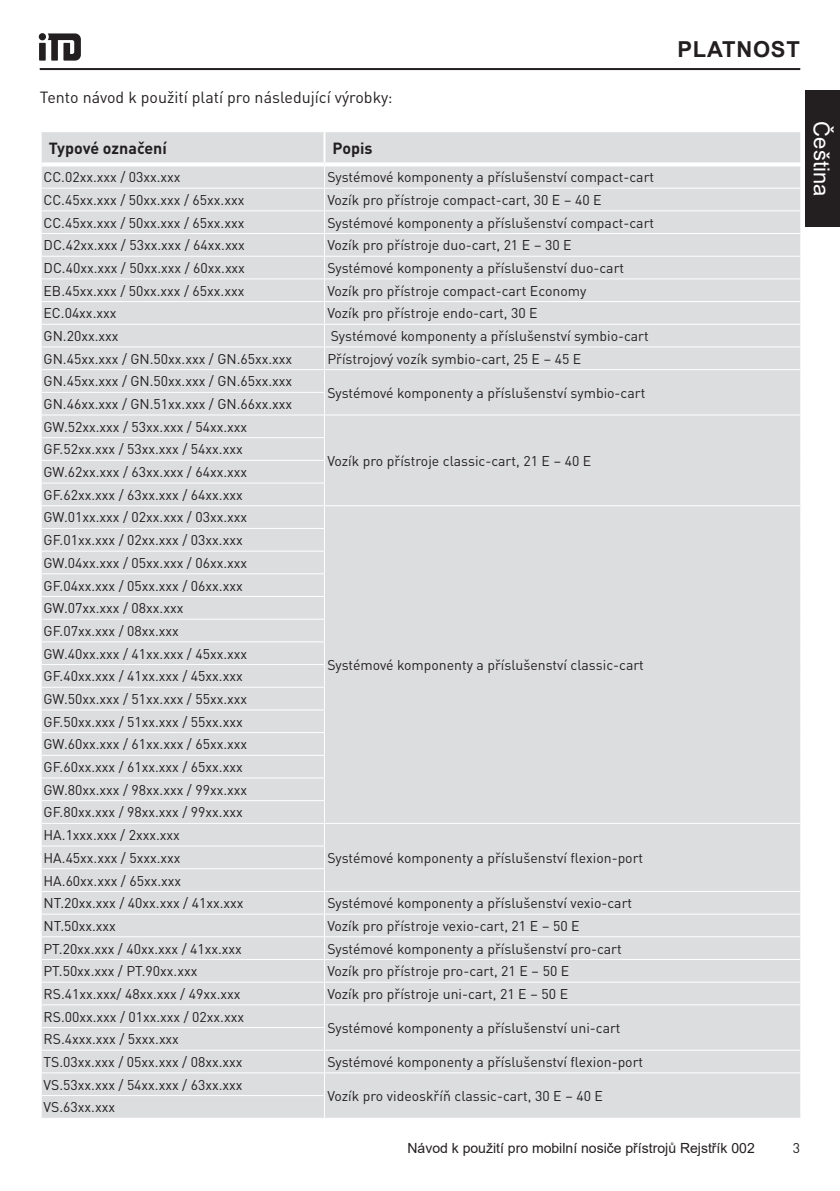
<style>
.page{position:relative;width:840px;height:1191px;background:#fff}
.page>*{position:absolute;margin:0;border:0;box-sizing:border-box;transform-origin:0 0}
.t1{font:700 22px "Arial";letter-spacing:.035em;color:#231f20}
.t2{font:22px "Arial";color:#fff}
.t3{font:16px "DIN Pro";color:#231f20}
.t4{font:700 16px "DIN Pro";color:#231f20}
.t5{font:14px/22.6px "DINOT";letter-spacing:-.005em;color:#231f20}
.t6{font:14px "DIN Pro";color:#231f20}
.t7{font:14px "Arial";color:#231f20}
</style>
<div class="page">
<hr style="left:40px;top:68px;width:759px;height:2px;background:#231f20">
<div style="left:805px;top:91px;width:34px;height:136px;background:#231f20"></div>
<svg style="left:39px;top:33px;width:42px;height:28px"></svg>
<div style="left:42px;top:132px;width:757px;height:985px;background:#dcdddf"></div>
<hr style="left:325px;top:823px;width:474px;height:1px;background:#fff">
<hr style="left:325px;top:1049px;width:474px;height:1px;background:#fff">
<hr style="left:325px;top:1072px;width:474px;height:1px;background:#fff">
<hr style="left:325px;top:188px;width:474px;height:1px;background:#fff">
<hr style="left:325px;top:210px;width:474px;height:1px;background:#fff">
<hr style="left:325px;top:233px;width:474px;height:1px;background:#fff">
<hr style="left:325px;top:256px;width:474px;height:1px;background:#fff">
<hr style="left:325px;top:278px;width:474px;height:1px;background:#fff">
<hr style="left:325px;top:301px;width:474px;height:1px;background:#fff">
<hr style="left:325px;top:324px;width:474px;height:1px;background:#fff">
<hr style="left:325px;top:346px;width:474px;height:1px;background:#fff">
<hr style="left:325px;top:891px;width:474px;height:1px;background:#fff">
<hr style="left:325px;top:913px;width:474px;height:1px;background:#fff">
<hr style="left:325px;top:936px;width:474px;height:1px;background:#fff">
<hr style="left:325px;top:959px;width:474px;height:1px;background:#fff">
<hr style="left:325px;top:981px;width:474px;height:1px;background:#fff">
<hr style="left:325px;top:1004px;width:474px;height:1px;background:#fff">
<hr style="left:323px;top:132px;width:2px;height:30px;background:#fff">
<hr style="left:42px;top:188px;width:283px;height:1px;background:#fff">
<hr style="left:42px;top:210px;width:283px;height:1px;background:#fff">
<hr style="left:42px;top:233px;width:283px;height:1px;background:#fff">
<hr style="left:42px;top:256px;width:283px;height:1px;background:#fff">
<hr style="left:42px;top:278px;width:283px;height:1px;background:#fff">
<hr style="left:42px;top:301px;width:283px;height:1px;background:#fff">
<hr style="left:42px;top:324px;width:283px;height:1px;background:#fff">
<hr style="left:42px;top:346px;width:283px;height:1px;background:#fff">
<hr style="left:42px;top:369px;width:283px;height:1px;background:#fff">
<hr style="left:42px;top:392px;width:283px;height:1px;background:#fff">
<hr style="left:42px;top:414px;width:283px;height:1px;background:#fff">
<hr style="left:42px;top:437px;width:283px;height:1px;background:#fff">
<hr style="left:42px;top:460px;width:283px;height:1px;background:#fff">
<hr style="left:42px;top:528px;width:283px;height:1px;background:#fff">
<hr style="left:42px;top:550px;width:283px;height:1px;background:#fff">
<hr style="left:42px;top:573px;width:283px;height:1px;background:#fff">
<hr style="left:42px;top:596px;width:283px;height:1px;background:#fff">
<hr style="left:42px;top:618px;width:283px;height:1px;background:#fff">
<hr style="left:42px;top:641px;width:283px;height:1px;background:#fff">
<hr style="left:42px;top:664px;width:283px;height:1px;background:#fff">
<hr style="left:42px;top:686px;width:283px;height:1px;background:#fff">
<hr style="left:42px;top:709px;width:283px;height:1px;background:#fff">
<hr style="left:42px;top:732px;width:283px;height:1px;background:#fff">
<hr style="left:42px;top:755px;width:283px;height:1px;background:#fff">
<hr style="left:42px;top:777px;width:283px;height:1px;background:#fff">
<hr style="left:42px;top:800px;width:283px;height:1px;background:#fff">
<hr style="left:42px;top:823px;width:283px;height:1px;background:#fff">
<hr style="left:42px;top:845px;width:283px;height:1px;background:#fff">
<hr style="left:42px;top:868px;width:283px;height:1px;background:#fff">
<hr style="left:42px;top:891px;width:283px;height:1px;background:#fff">
<hr style="left:42px;top:913px;width:283px;height:1px;background:#fff">
<hr style="left:42px;top:936px;width:283px;height:1px;background:#fff">
<hr style="left:42px;top:959px;width:283px;height:1px;background:#fff">
<hr style="left:42px;top:981px;width:283px;height:1px;background:#fff">
<hr style="left:42px;top:1004px;width:283px;height:1px;background:#fff">
<hr style="left:42px;top:1027px;width:283px;height:1px;background:#fff">
<hr style="left:42px;top:1049px;width:283px;height:1px;background:#fff">
<hr style="left:42px;top:1072px;width:283px;height:1px;background:#fff">
<hr style="left:42px;top:1095px;width:283px;height:1px;background:#fff">
<svg style="left:42px;top:162px;width:282px;height:4px"></svg>
<svg style="left:324px;top:162px;width:477px;height:4px"></svg>
<hr style="left:42px;top:482px;width:283px;height:1px;background:#fff">
<hr style="left:42px;top:505px;width:282px;height:1px;background:#fff">
<hr style="left:325px;top:369px;width:474px;height:1px;background:#fff">
<hr style="left:325px;top:414px;width:474px;height:1px;background:#fff">
<svg style="left:324px;top:166px;width:1px;height:951px"></svg>
<hr style="left:324px;top:505px;width:477px;height:1px;background:#fff">
<p class="t3" style="left:40px;top:85px;width:354px">Tento návod k použití platí pro následující výrobky:</p>
<p class="t4" style="left:49px;top:136px;width:120px">Typové označení</p>
<p class="t4" style="left:332px;top:136px;width:41px">Popis</p>
<p class="t5" style="left:44px;top:165px;width:138px">CC.02xx.xxx / 03xx.xxx</p>
<p class="t6" style="left:327px;top:166px;width:328px">Systémové komponenty a příslušenství compact-cart</p>
<p class="t5" style="left:44px;top:187px;width:202px">CC.45xx.xxx / 50xx.xxx / 65xx.xxx</p>
<p class="t6" style="left:327px;top:189px;width:276px">Vozík pro přístroje compact-cart, 30 E – 40 E</p>
<p class="t5" style="left:44px;top:210px;width:202px">CC.45xx.xxx / 50xx.xxx / 65xx.xxx</p>
<p class="t6" style="left:327px;top:212px;width:328px">Systémové komponenty a příslušenství compact-cart</p>
<p class="t5" style="left:44px;top:233px;width:203px">DC.42xx.xxx / 53xx.xxx / 64xx.xxx</p>
<p class="t6" style="left:327px;top:234px;width:246px">Vozík pro přístroje duo-cart, 21 E – 30 E</p>
<p class="t5" style="left:44px;top:255px;width:203px">DC.40xx.xxx / 50xx.xxx / 60xx.xxx</p>
<p class="t6" style="left:327px;top:257px;width:298px">Systémové komponenty a příslušenství duo-cart</p>
<p class="t5" style="left:44px;top:278px;width:202px">EB.45xx.xxx / 50xx.xxx / 65xx.xxx</p>
<p class="t6" style="left:327px;top:280px;width:260px">Vozík pro přístroje compact-cart Economy</p>
<p class="t5" style="left:44px;top:301px;width:74px">EC.04xx.xxx</p>
<p class="t6" style="left:327px;top:302px;width:212px">Vozík pro přístroje endo-cart, 30 E</p>
<p class="t5" style="left:44px;top:323px;width:76px">GN.20xx.xxx</p>
<p class="t6" style="left:330px;top:325px;width:319px">Systémové komponenty a příslušenství symbio-cart</p>
<p class="t5" style="left:44px;top:346px;width:250px">GN.45xx.xxx / GN.50xx.xxx / GN.65xx.xxx</p>
<p class="t6" style="left:327px;top:348px;width:255px">Přístrojový vozík symbio-cart, 25 E – 45 E</p>
<p class="t5" style="left:44px;top:369px;width:250px">GN.45xx.xxx / GN.50xx.xxx / GN.65xx.xxx</p>
<p class="t6" style="left:327px;top:382px;width:319px">Systémové komponenty a příslušenství symbio-cart</p>
<p class="t5" style="left:44px;top:391px;width:250px">GN.46xx.xxx / GN.51xx.xxx / GN.66xx.xxx<br>GW.52xx.xxx / 53xx.xxx / 54xx.xxx</p>
<p class="t6" style="left:327px;top:450px;width:265px">Vozík pro přístroje classic-cart, 21 E – 40 E</p>
<p class="t5" style="left:44px;top:437px;width:205px">GF.52xx.xxx / 53xx.xxx / 54xx.xxx GW.62xx.xxx / 63xx.xxx / 64xx.xxx GF.62xx.xxx / 63xx.xxx / 64xx.xxx GW.01xx.xxx / 02xx.xxx / 03xx.xxx</p>
<p class="t5" style="left:44px;top:527px;width:205px">GF.01xx.xxx / 02xx.xxx / 03xx.xxx<br>GW.04xx.xxx / 05xx.xxx / 06xx.xxx<br>GF.04xx.xxx / 05xx.xxx / 06xx.xxx<br>GW.07xx.xxx / 08xx.xxx<br>GF.07xx.xxx / 08xx.xxx<br>GW.40xx.xxx / 41xx.xxx / 45xx.xxx<br>GF.40xx.xxx / 41xx.xxx / 45xx.xxx<br>GW.50xx.xxx / 51xx.xxx / 55xx.xxx<br>GF.50xx.xxx / 51xx.xxx / 55xx.xxx<br>GW.60xx.xxx / 61xx.xxx / 65xx.xxx<br>GF.60xx.xxx / 61xx.xxx / 65xx.xxx<br>GW.80xx.xxx / 98xx.xxx / 99xx.xxx<br>GF.80xx.xxx / 98xx.xxx / 99xx.xxx<br>HA.1xxx.xxx / 2xxx.xxx<br>HA.45xx.xxx / 5xxx.xxx</p>
<p class="t5" style="left:44px;top:868px;width:201px">HA.60xx.xxx / 65xx.xxx<br>NT.20xx.xxx / 40xx.xxx / 41xx.xxx</p>
<p class="t6" style="left:327px;top:654px;width:318px">Systémové komponenty a příslušenství classic-cart</p>
<p class="t6" style="left:327px;top:847px;width:317px">Systémové komponenty a příslušenství flexion-port</p>
<p class="t6" style="left:327px;top:892px;width:306px">Systémové komponenty a příslušenství vexio-cart</p>
<p class="t5" style="left:44px;top:913px;width:74px">NT.50xx.xxx</p>
<p class="t6" style="left:327px;top:915px;width:254px">Vozík pro přístroje vexio-cart, 21 E – 50 E</p>
<p class="t5" style="left:44px;top:936px;width:200px">PT.20xx.xxx / 40xx.xxx / 41xx.xxx</p>
<p class="t6" style="left:327px;top:937px;width:296px">Systémové komponenty a příslušenství pro-cart</p>
<p class="t5" style="left:44px;top:958px;width:155px">PT.50xx.xxx / PT.90xx.xxx</p>
<p class="t6" style="left:327px;top:960px;width:243px">Vozík pro přístroje pro-cart, 21 E – 50 E</p>
<p class="t5" style="left:44px;top:981px;width:198px">RS.41xx.xxx/ 48xx.xxx / 49xx.xxx</p>
<p class="t6" style="left:327px;top:983px;width:242px">Vozík pro přístroje uni-cart, 21 E – 50 E</p>
<p class="t5" style="left:44px;top:1004px;width:202px">RS.00xx.xxx / 01xx.xxx / 02xx.xxx</p>
<p class="t6" style="left:327px;top:1017px;width:294px">Systémové komponenty a příslušenství uni-cart</p>
<p class="t5" style="left:44px;top:1026px;width:200px">RS.4xxx.xxx / 5xxx.xxx<br>TS.03xx.xxx / 05xx.xxx / 08xx.xxx</p>
<p class="t6" style="left:327px;top:1051px;width:317px">Systémové komponenty a příslušenství flexion-port</p>
<p class="t5" style="left:44px;top:1072px;width:200px">VS.53xx.xxx / 54xx.xxx / 63xx.xxx</p>
<p class="t5" style="left:44px;top:1094px;width:73px">VS.63xx.xxx</p>
<p class="t6" style="left:327px;top:1085px;width:277px">Vozík pro videoskříň classic-cart, 30 E – 40 E</p>
<h1 class="t1" style="left:677px;top:34px;width:124px">PLATNOST</h1>
<p class="t7" style="left:407px;top:1138px;width:349px">Návod k použití pro mobilní nosiče přístrojů Rejstřík 002</p>
<p class="t5" style="left:792px;top:1136px;width:9px">3</p>
<h1 class="t2" style="left:836px;top:121px;width:76px;rotate:90deg">Čeština</h1>
</div>
